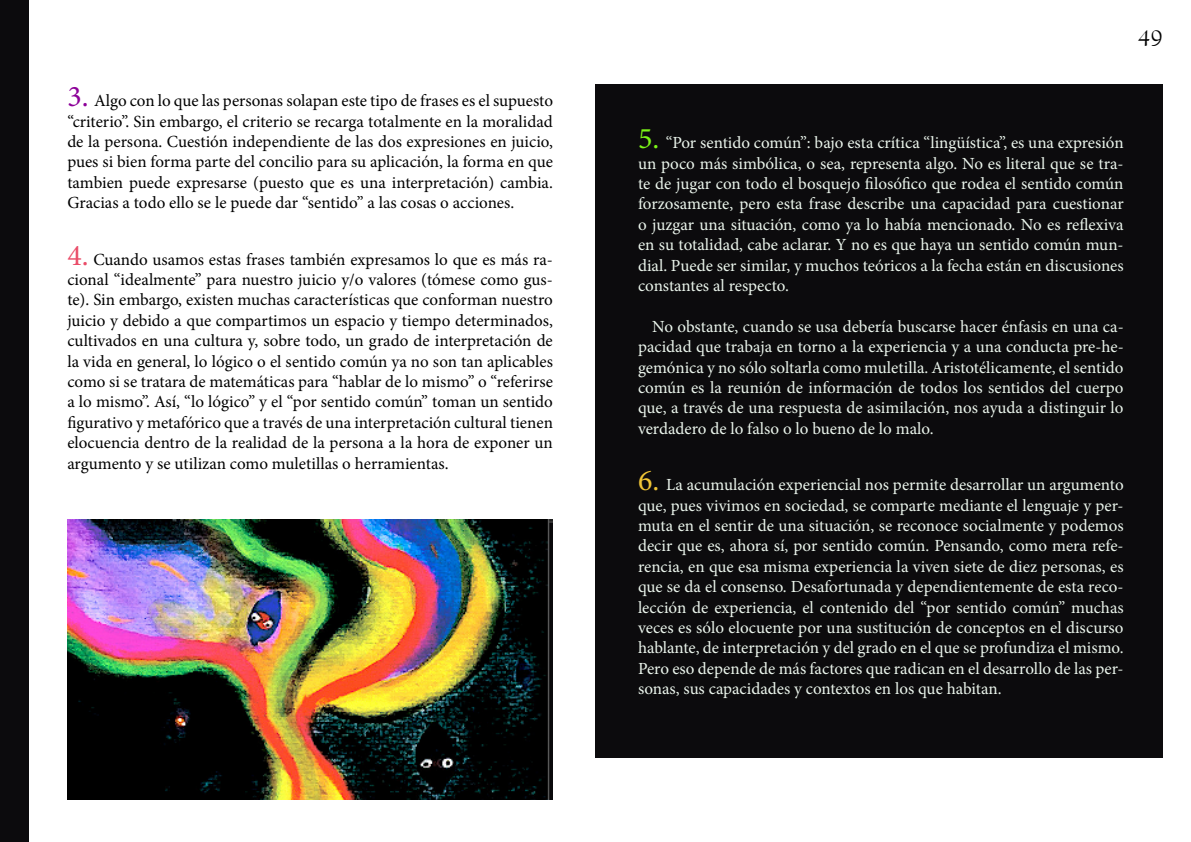
<style>
.page{position:relative;width:1191px;height:842px;background:#fff}
.page>*{position:absolute;margin:0;border:0;box-sizing:border-box;transform-origin:0 0}
.t1{font:24px "Californian FB";color:#000}
.t2{font:17px/20.4px "Minion Pro";color:#ebf5ec;text-align:justify}
.t3{font:17px/20.4px "Minion Pro";color:#000;text-align:justify}
.s1{font-size:30px;color:#8d0299}
.s2{font-size:30px;color:#ea4d69}
.s3{font-size:30px;color:#7cf517}
.s4{font-size:30px;color:#f0c536}
</style>
<div class="page">
<div style="left:0;top:0;width:28px;height:842px;background:#0c0b0d"></div>
<img style="left:67px;top:519px;width:486px;height:280px">
<div style="left:595px;top:84px;width:567px;height:673px;background:#0c0b0d"></div>
<p class="t3" style="left:67px;top:91px;width:487px"><span class="s1">3.</span> Algo con lo que las personas solapan este tipo de frases es el supuesto “criterio”. Sin embargo, el criterio se recarga totalmente en la moralidad de la persona. Cuestión independiente de las dos expresiones en juicio, pues si bien forma parte del concilio para su aplicación, la forma en que tambien puede expresarse (puesto que es una interpretación) cambia.<br>Gracias a todo ello se le puede dar “sentido” a las cosas o acciones.</p>
<p class="t3" style="left:67px;top:249px;width:487px"><span class="s2">4.</span> Cuando usamos estas frases también expresamos lo que es más ra&shy;cional “idealmente” para nuestro juicio y/o valores (tómese como gus&shy;te). Sin embargo, existen muchas características que conforman nuestro juicio y debido a que compartimos un espacio y tiempo determinados, cultivados en una cultura y, sobre todo, un grado de interpretación de la vida en general, lo lógico o el sentido común ya no son tan aplicables como si se tratara de matemáticas para “hablar de lo mismo” o “referirse a lo mismo”. Así, “lo lógico” y el “por sentido común” toman un sentido figurativo y metafórico que a través de una interpretación cultural tienen elocuencia dentro de la realidad de la persona a la hora de exponer un argumento y se utilizan como muletillas o herramientas.</p>
<h1 class="t1" style="left:1137px;top:25px;width:26px">49</h1>
<p class="t2" style="left:638px;top:133px;width:487px"><span class="s3">5.</span> “Por sentido común”: bajo esta crítica “lingüística”, es una expresión un poco más simbólica, o sea, representa algo. No es literal que se tra&shy;te de jugar con todo el bosquejo filosófico que rodea el sentido común forzosamente, pero esta frase describe una capacidad para cuestionar o juzgar una situación, como ya lo había mencionado. No es reflexiva en su totalidad, cabe aclarar. Y no es que haya un sentido común mun&shy;dial. Puede ser similar, y muchos teóricos a la fecha están en discusiones constantes al respecto.</p>
<p class="t2" style="left:638px;top:316px;width:487px;text-indent:14px">No obstante, cuando se usa debería buscarse hacer énfasis en una ca&shy;pacidad que trabaja en torno a la experiencia y a una conducta pre-he&shy;gemónica y no sólo soltarla como muletilla. Aristotélicamente, el sentido común es la reunión de información de todos los sentidos del cuerpo que, a través de una respuesta de asimilación, nos ayuda a distinguir lo verdadero de lo falso o lo bueno de lo malo.</p>
<p class="t2" style="left:638px;top:475px;width:487px"><span class="s4">6.</span> La acumulación experiencial nos permite desarrollar un argumento que, pues vivimos en sociedad, se comparte mediante el lenguaje y per&shy;muta en el sentir de una situación, se reconoce socialmente y podemos decir que es, ahora sí, por sentido común. Pensando, como mera refe&shy;rencia, en que esa misma experiencia la viven siete de diez personas, es que se da el consenso. Desafortunada y dependientemente de esta reco&shy;lección de experiencia, el contenido del “por sentido común” muchas veces es sólo elocuente por una sustitución de conceptos en el discurso hablante, de interpretación y del grado en el que se profundiza el mismo.<br>Pero eso depende de más factores que radican en el desarrollo de las per&shy;sonas, sus capacidades y contextos en los que habitan.</p>
</div>
